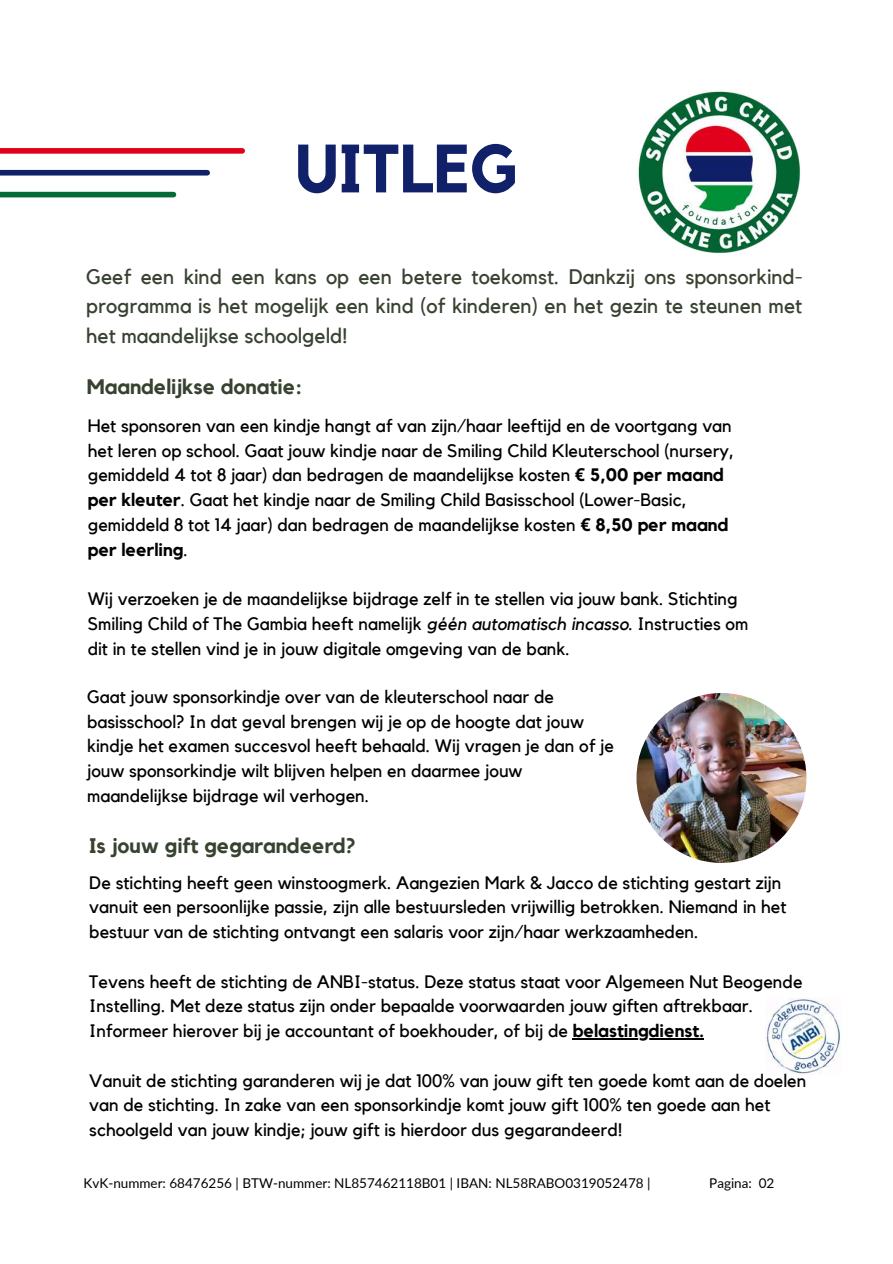
<style>
.page{position:relative;width:893px;height:1264px;background:#fff}
.page>*{position:absolute;margin:0;border:0;box-sizing:border-box;transform-origin:0 0}
.t1{font:700 67.5px "Kollektif";color:#102069}
.t2{font:21px/29.2px "Kollektif";color:#384231;text-align:justify}
.t3{font:700 21px "Kollektif";color:#384231}
.t4{font:18px/24.8px "Kollektif";color:#000}
.t5{font:13.5px "Lato";color:#000}
.s1{font-family:"Noto Sans";font-weight:700}
.s2{font-weight:700}
.s3{font-style:italic}
</style>
<div class="page">
<img style="left:638px;top:91px;width:162px;height:162px">
<div style="left:0;top:148px;width:242px;height:6px;background:#e2001a"></div>
<div style="left:0;top:192px;width:173px;height:5px;background:#056a34"></div>
<div style="left:0;top:170px;width:207px;height:5px;background:#102069"></div>
<img style="left:636px;top:693px;width:170px;height:170px;border-radius:50%">
<img style="left:765px;top:997px;width:76px;height:77px">
<hr style="left:572px;top:1038px;width:131px;height:1px;background:#000">
<h1 class="t1" style="left:295px;top:138px;width:223px">UITLEG</h1>
<p class="t2" style="left:86px;top:263px;width:718px">Geef een kind een kans op een betere toekomst. Dankzij ons sponsorkind&shy;programma is het mogelijk een kind (of kinderen) en het gezin te steunen met het maandelijkse schoolgeld!</p>
<p class="t3" style="left:87px;top:377px;width:217px">Maandelijkse donatie:</p>
<p class="t4" style="left:88px;top:414px;width:648px">Het sponsoren van een kindje hangt af van zijn/haar leeftijd en de voortgang van het leren op school. Gaat jouw kindje naar de Smiling Child Kleuterschool (nursery, gemiddeld 4 tot 8 jaar) dan bedragen de maandelijkse kosten <span class="s1">€</span> <span class="s2">5,00 per maand per kleuter</span>. Gaat het kindje naar de Smiling Child Basisschool (Lower-Basic, gemiddeld 8 tot 14 jaar) dan bedragen de maandelijkse kosten <span class="s1">€</span> <span class="s2">8,50 per maand per leerling</span>.</p>
<p class="t4" style="left:88px;top:587px;width:662px">Wij verzoeken je de maandelijkse bijdrage zelf in te stellen via jouw bank. Stichting<br>Smiling Child of The Gambia heeft namelijk <span class="s3">géén automatisch incasso</span>. Instructies om dit in te stellen vind je in jouw digitale omgeving van de bank.</p>
<p class="t4" style="left:87px;top:685px;width:528px">Gaat jouw sponsorkindje over van de kleuterschool naar de basisschool? In dat geval brengen wij je op de hoogte dat jouw kindje het examen succesvol heeft behaald. Wij vragen je dan of je jouw sponsorkindje wilt blijven helpen en daarmee jouw maandelijkse bijdrage wil verhogen.</p>
<p class="t3" style="left:89px;top:836px;width:268px">Is jouw gift gegarandeerd?</p>
<p class="t4" style="left:89px;top:870px;width:698px">De stichting heeft geen winstoogmerk. Aangezien Mark &amp; Jacco de stichting gestart zijn vanuit een persoonlijke passie, zijn alle bestuursleden vrijwillig betrokken. Niemand in het bestuur van de stichting ontvangt een salaris voor zijn/haar werkzaamheden.</p>
<p class="t4" style="left:89px;top:969px;width:714px">Tevens heeft de stichting de ANBI-status. Deze status staat voor Algemeen Nut Beogende<br>Instelling. Met deze status zijn onder bepaalde voorwaarden jouw giften aftrekbaar.<br>Informeer hierover bij je accountant of boekhouder, of bij de <span class="s2">belastingdienst.</span></p>
<p class="t4" style="left:89px;top:1068px;width:718px">Vanuit de stichting garanderen wij je dat 100% van jouw gift ten goede komt aan de doelen van de stichting. In zake van een sponsorkindje komt jouw gift 100% ten goede aan het schoolgeld van jouw kindje; jouw gift is hierdoor dus gegarandeerd!</p>
<p class="t5" style="left:83px;top:1174px;width:568px">KvK-nummer: 68476256 | BTW-nummer: NL857462118B01 | IBAN: NL58RABO0319052478 |</p>
<p class="t5" style="left:709px;top:1174px;width:67px">Pagina: 02</p>
</div>
